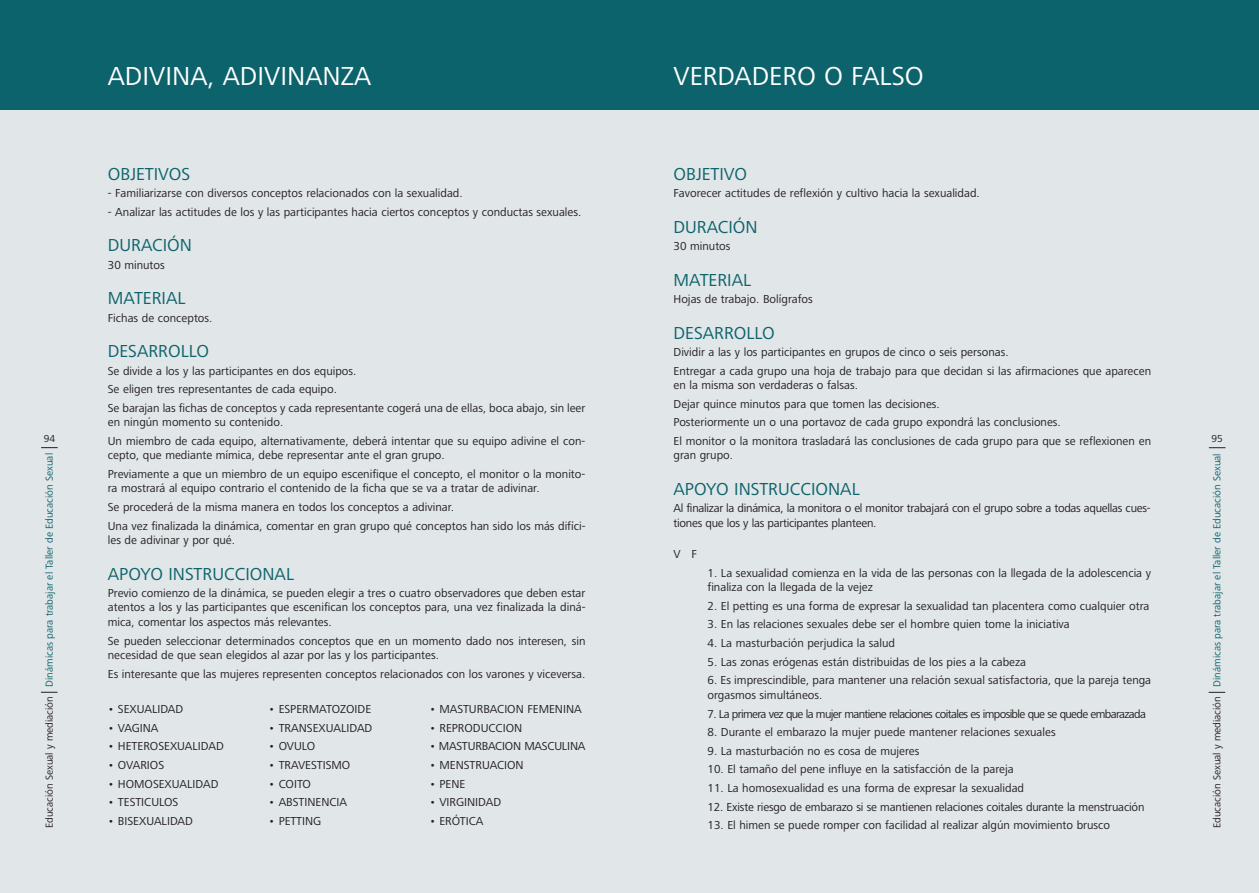
<style>
.page{position:relative;width:1259px;height:893px;background:#fff}
.page>*{position:absolute;margin:0;border:0;box-sizing:border-box;transform-origin:0 0}
.t1{font:27px "Frutiger Next LT";color:#fff}
.t2{font:18px "Frutiger Next LT";color:#0c636b}
.t3{font:12px/18.6px "Frutiger Next LT";color:#231f20}
.t4{font:12px/14.4px "Frutiger Next LT";letter-spacing:-.02em;color:#231f20}
.t5{font:12px "Frutiger Next LT";letter-spacing:-.055em;color:#231f20}
.t6{font:10.5px "Frutiger Next LT";color:#0c636b}
.t7{font:10.5px "Frutiger Next LT";color:#231f20}
.s1{color:#231f20}
</style>
<div class="page">
<div style="left:629px;top:0;width:630px;height:893px;background:#e1e6e8"></div>
<svg style="left:1208px;top:692px;width:17px;height:1px"></svg>
<svg style="left:1209px;top:447px;width:16px;height:1px"></svg>
<div style="left:629px;top:0;width:630px;height:110px;background:#0c636b"></div>
<div style="left:0;top:0;width:629px;height:893px;background:#e1e6e8"></div>
<svg style="left:41px;top:692px;width:16px;height:1px"></svg>
<svg style="left:41px;top:447px;width:17px;height:1px"></svg>
<div style="left:0;top:0;width:629px;height:110px;background:#0c636b"></div>
<p class="t7" style="left:44px;top:435px;width:13px">94</p>
<p class="t6" style="left:46px;top:828px;width:376px;rotate:-90deg"><span class="s1">Educación Sexual y mediación</span> Dinámicas para trabajar el Taller de Educación Sexual</p>
<p class="t1" style="left:108px;top:67px;width:265px">ADIVINA, ADIVINANZA</p>
<p class="t2" style="left:108px;top:168px;width:84px">OBJETIVOS</p>
<p class="t3" style="left:108px;top:185px;width:356px">- Familiarizarse con diversos conceptos relacionados con la sexualidad.</p>
<p class="t3" style="left:108px;top:203px;width:475px">- Analizar las actitudes de los y las participantes hacia ciertos conceptos y conductas sexuales.</p>
<p class="t2" style="left:108px;top:239px;width:86px">DURACIÓN</p>
<p class="t3" style="left:108px;top:256px;width:59px">30 minutos</p>
<p class="t2" style="left:108px;top:292px;width:79px">MATERIAL</p>
<p class="t3" style="left:108px;top:309px;width:106px">Fichas de conceptos.</p>
<p class="t2" style="left:108px;top:345px;width:103px">DESARROLLO</p>
<p class="t3" style="left:108px;top:363px;width:479px">Se divide a los y las participantes en dos equipos.<br>Se eligen tres representantes de cada equipo.<br>Se barajan las fichas de conceptos y cada representante cogerá una de ellas, boca abajo, sin leer</p>
<p class="t3" style="left:108px;top:414px;width:479px">en ningún momento su contenido.<br>Un miembro de cada equipo, alternativamente, deberá intentar que su equipo adivine el con-</p>
<p class="t3" style="left:108px;top:447px;width:479px">cepto, que mediante mímica, debe representar ante el gran grupo.<br>Previamente a que un miembro de un equipo escenifique el concepto, el monitor o la monito-</p>
<p class="t3" style="left:108px;top:480px;width:479px">ra mostrará al equipo contrario el contenido de la ficha que se va a tratar de adivinar.<br>Se procederá de la misma manera en todos los conceptos a adivinar.<br>Una vez finalizada la dinámica, comentar en gran grupo qué conceptos han sido los más difíci-</p>
<p class="t3" style="left:108px;top:532px;width:129px">les de adivinar y por qué.</p>
<p class="t2" style="left:108px;top:568px;width:188px">APOYO INSTRUCCIONAL</p>
<p class="t3" style="left:108px;top:587px;width:479px;line-height:14.4px;text-align:justify">Previo comienzo de la dinámica, se pueden elegir a tres o cuatro observadores que deben estar atentos a los y las participantes que escenifican los conceptos para, una vez finalizada la diná&shy;mica, comentar los aspectos más relevantes.</p>
<p class="t3" style="left:108px;top:635px;width:479px;line-height:14.4px">Se pueden seleccionar determinados conceptos que en un momento dado nos interesen, sin necesidad de que sean elegidos al azar por las y los participantes.</p>
<p class="t3" style="left:108px;top:666px;width:479px">Es interesante que las mujeres representen conceptos relacionados con los varones y viceversa.</p>
<p class="t3" style="left:108px;top:701px;width:77px">• SEXUALIDAD</p>
<p class="t3" style="left:108px;top:720px;width:52px">• VAGINA</p>
<p class="t3" style="left:108px;top:738px;width:117px">• HETEROSEXUALIDAD</p>
<p class="t3" style="left:108px;top:757px;width:58px">• OVARIOS</p>
<p class="t3" style="left:108px;top:776px;width:112px">• HOMOSEXUALIDAD</p>
<p class="t3" style="left:108px;top:794px;width:72px">• TESTICULOS</p>
<p class="t3" style="left:108px;top:813px;width:87px">• BISEXUALIDAD</p>
<p class="t3" style="left:429px;top:701px;width:154px">• MASTURBACION FEMENINA</p>
<p class="t3" style="left:429px;top:720px;width:94px">• REPRODUCCION</p>
<p class="t3" style="left:429px;top:738px;width:158px">• MASTURBACION MASCULINA</p>
<p class="t3" style="left:429px;top:757px;width:96px">• MENSTRUACION</p>
<p class="t3" style="left:429px;top:776px;width:37px">• PENE</p>
<p class="t3" style="left:429px;top:794px;width:73px">• VIRGINIDAD</p>
<p class="t3" style="left:429px;top:813px;width:55px">• ERÓTICA</p>
<p class="t3" style="left:269px;top:701px;width:104px">• ESPERMATOZOIDE</p>
<p class="t3" style="left:269px;top:720px;width:105px">• TRANSEXUALIDAD</p>
<p class="t3" style="left:269px;top:738px;width:48px">• OVULO</p>
<p class="t3" style="left:269px;top:757px;width:83px">• TRAVESTISMO</p>
<p class="t3" style="left:269px;top:776px;width:44px">• COITO</p>
<p class="t3" style="left:269px;top:794px;width:80px">• ABSTINENCIA</p>
<p class="t3" style="left:269px;top:813px;width:54px">• PETTING</p>
<p class="t1" style="left:673px;top:67px;width:252px">VERDADERO O FALSO</p>
<p class="t2" style="left:673px;top:168px;width:75px">OBJETIVO</p>
<p class="t3" style="left:673px;top:185px;width:308px">Favorecer actitudes de reflexión y cultivo hacia la sexualidad.</p>
<p class="t2" style="left:673px;top:221px;width:86px">DURACIÓN</p>
<p class="t3" style="left:673px;top:238px;width:59px">30 minutos</p>
<p class="t2" style="left:673px;top:274px;width:79px">MATERIAL</p>
<p class="t3" style="left:673px;top:291px;width:141px">Hojas de trabajo. Bolígrafos</p>
<p class="t2" style="left:673px;top:327px;width:103px">DESARROLLO</p>
<p class="t3" style="left:673px;top:344px;width:479px">Dividir a las y los participantes en grupos de cinco o seis personas.<br>Entregar a cada grupo una hoja de trabajo para que decidan si las afirmaciones que aparecen</p>
<p class="t3" style="left:673px;top:377px;width:479px">en la misma son verdaderas o falsas.<br>Dejar quince minutos para que tomen las decisiones.<br>Posteriormente un o una portavoz de cada grupo expondrá las conclusiones.<br>El monitor o la monitora trasladará las conclusiones de cada grupo para que se reflexionen en</p>
<p class="t3" style="left:673px;top:447px;width:61px">gran grupo.</p>
<p class="t2" style="left:673px;top:483px;width:188px">APOYO INSTRUCCIONAL</p>
<p class="t4" style="left:673px;top:502px;width:479px">Al finalizar la dinámica, la monitora o el monitor trabajará con el grupo sobre a todas aquellas cues&shy;tiones que los y las participantes planteen.</p>
<p class="t3" style="left:673px;top:546px;width:25px">V F</p>
<p class="t3" style="left:707px;top:567px;width:445px;line-height:14.4px">1. La sexualidad comienza en la vida de las personas con la llegada de la adolescencia y finaliza con la llegada de la vejez</p>
<p class="t3" style="left:707px;top:598px;width:443px">2. El petting es una forma de expresar la sexualidad tan placentera como cualquier otra</p>
<p class="t3" style="left:707px;top:616px;width:364px">3. En las relaciones sexuales debe ser el hombre quien tome la iniciativa</p>
<p class="t3" style="left:707px;top:635px;width:189px">4. La masturbación perjudica la salud</p>
<p class="t3" style="left:707px;top:654px;width:320px">5. Las zonas erógenas están distribuidas de los pies a la cabeza</p>
<p class="t3" style="left:707px;top:674px;width:445px;line-height:14.4px">6. Es imprescindible, para mantener una relación sexual satisfactoria, que la pareja tenga orgasmos simultáneos.</p>
<p class="t5" style="left:707px;top:709px;width:440px">7. La primera vez que la mujer mantiene relaciones coitales es imposible que se quede embarazada</p>
<p class="t3" style="left:707px;top:724px;width:350px">8. Durante el embarazo la mujer puede mantener relaciones sexuales</p>
<p class="t3" style="left:707px;top:743px;width:213px">9. La masturbación no es cosa de mujeres</p>
<p class="t3" style="left:707px;top:761px;width:308px">10. El tamaño del pene influye en la satisfacción de la pareja</p>
<p class="t3" style="left:707px;top:780px;width:318px">11. La homosexualidad es una forma de expresar la sexualidad</p>
<p class="t3" style="left:707px;top:799px;width:438px">12. Existe riesgo de embarazo si se mantienen relaciones coitales durante la menstruación</p>
<p class="t3" style="left:707px;top:817px;width:404px">13. El himen se puede romper con facilidad al realizar algún movimiento brusco</p>
<p class="t7" style="left:1211px;top:435px;width:13px">95</p>
<p class="t6" style="left:1213px;top:828px;width:376px;rotate:-90deg"><span class="s1">Educación Sexual y mediación</span> Dinámicas para trabajar el Taller de Educación Sexual</p>
</div>
